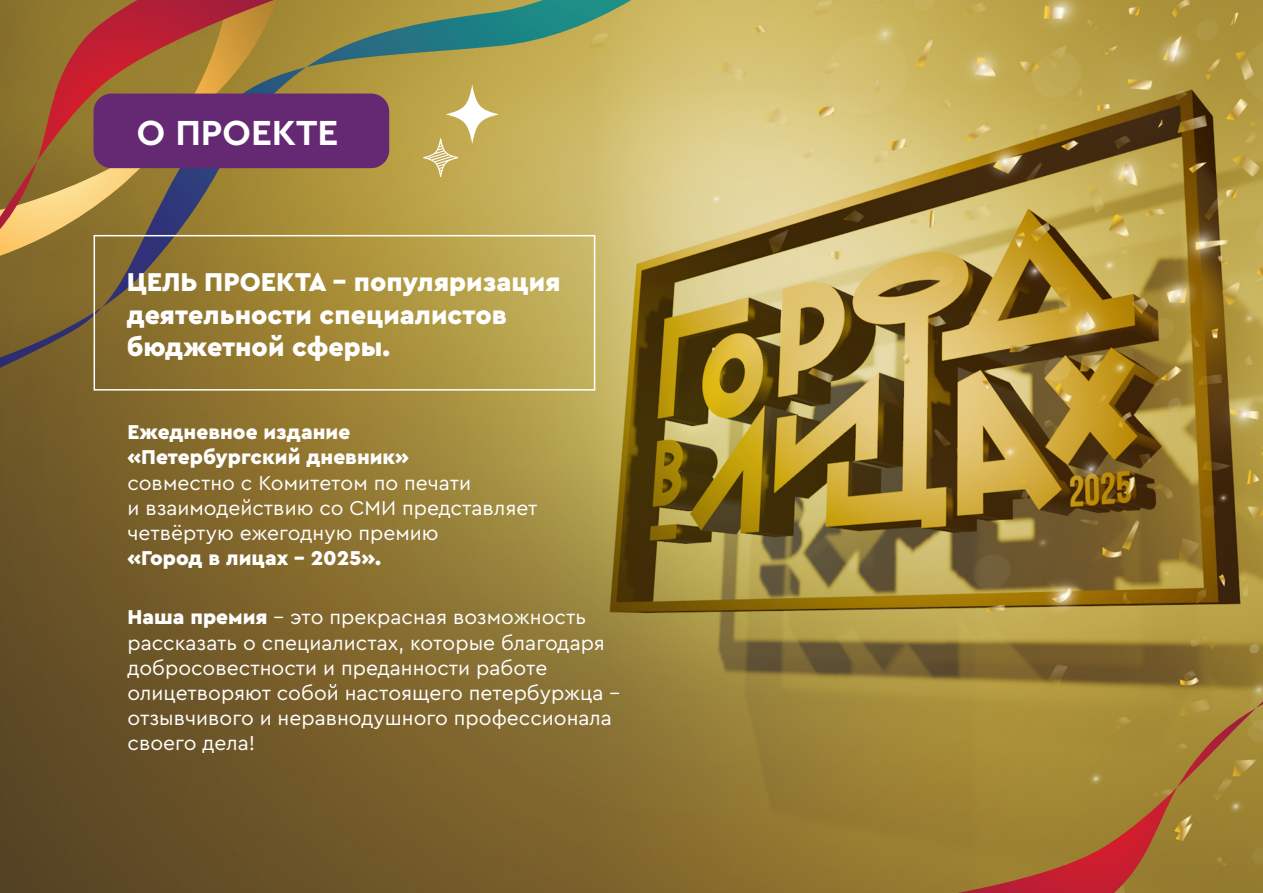
<style>
.page{position:relative;width:1263px;height:893px;background:#fff}
.page>*{position:absolute;margin:0;border:0;box-sizing:border-box;transform-origin:0 0}
.t1{font:700 36.45px "Cera Pro";color:#fff}
.t2{font:900 27px/32.4px "Cera Pro";color:#fff}
.t3{font:21px/25.2px "Cera Pro";color:#fff}
.s1{font-weight:900}
</style>
<div class="page">
<img style="left:0;top:0;width:1263px;height:893px">
<svg style="left:0;top:0;width:631px;height:368px;background:#a6964a"></svg>
<svg style="left:0;top:0;width:277px;height:256px;background:#947b3d"></svg>
<svg style="left:0;top:0;width:274px;height:229px;background:#a06d3a"></svg>
<div style="left:94px;top:94px;width:295px;height:74px;background:#652873;border-radius:18px"></div>
<div style="left:94px;top:235px;width:501px;height:156px;border:2px solid #fff"></div>
<svg style="left:445px;top:85px;width:54px;height:59px;fill:#c4ac52"></svg>
<svg style="left:423px;top:138px;width:35px;height:39px"></svg>
<svg style="left:958px;top:701px;width:305px;height:192px;background:#a57d34"></svg>
<p class="t1" style="left:137px;top:108px;width:203px">О ПРОЕКТЕ</p>
<p class="t2" style="left:127px;top:265px;width:435px">ЦЕЛЬ ПРОЕКТА – популяризация деятельности специалистов бюджетной сферы.</p>
<p class="t3" style="left:127px;top:418px;width:411px"><span class="s1">Ежедневное издание<br>«Петербургский дневник»<br></span>совместно с Комитетом по печати<br>и взаимодействию со СМИ представляет четвёртую ежегодную премию<br><span class="s1">«Город в лицах – 2025».</span></p>
<p class="t3" style="left:127px;top:604px;width:494px"><span class="s1">Наша премия</span> – это прекрасная возможность рассказать о специалистах, которые благодаря добросовестности и преданности работе олицетворяют собой настоящего петербуржца – отзывчивого и неравнодушного профессионала своего дела!</p>
</div>
